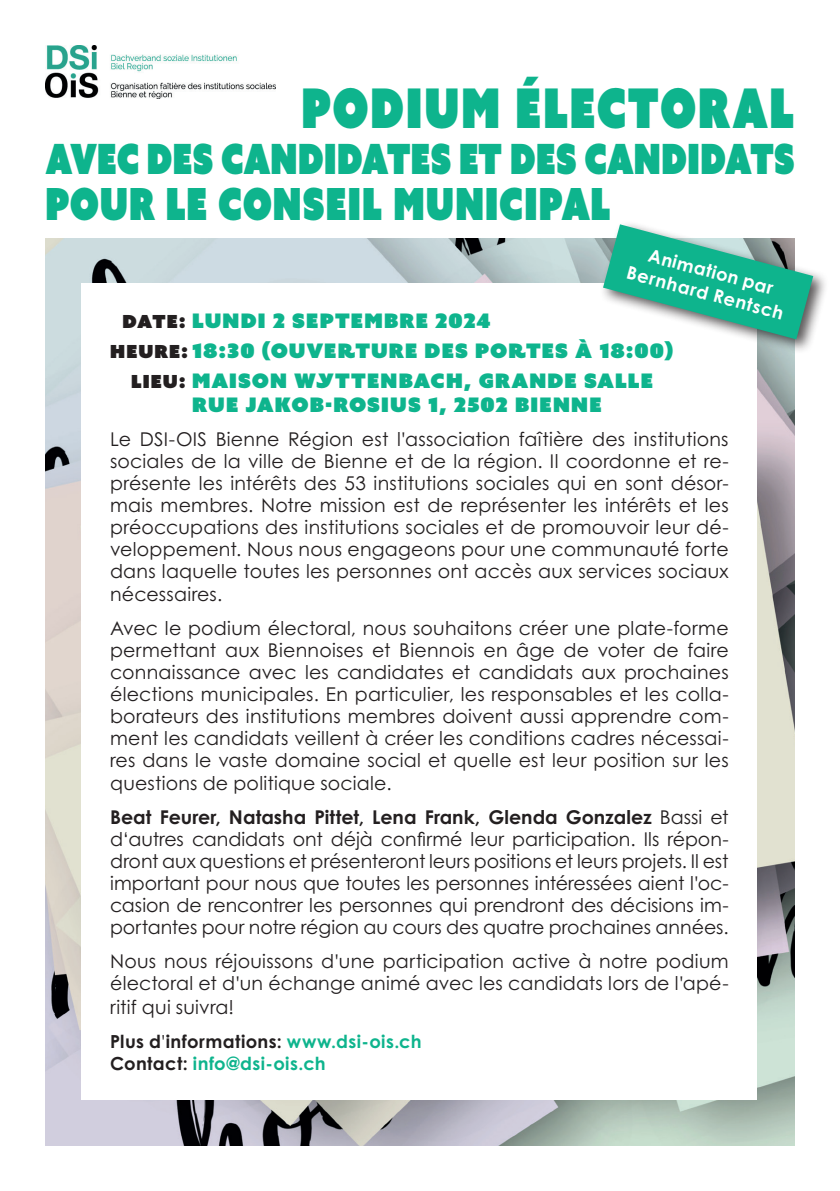
<style>
.page{position:relative;width:840px;height:1191px;background:#fff}
.page>*{position:absolute;margin:0;border:0;box-sizing:border-box;transform-origin:0 0}
.t1{font:54.6px "Azo Sans Uber";letter-spacing:.04em;color:#0eb48d;scale:.77 1}
.t2{font:44.2px "Azo Sans Uber";letter-spacing:.035em;color:#0eb48d;scale:.77 1}
.t3{font:41.6px "Azo Sans Uber";letter-spacing:-.005em;color:#0eb48d;scale:.77 1}
.t4{font:20px "Azo Sans Uber";letter-spacing:.05em;color:#0eb48d}
.t5{font:19px/22.2px "Century Gothic Pro";letter-spacing:.01em;color:#231f20;text-align:justify}
.t6{font:700 18px/21.6px "Century Gothic Pro";letter-spacing:.02em;color:#0eb48d}
.t7{font:700 18px/22px "Century Gothic Pro";color:#fff;text-align:center}
.s1{font-size:18px;color:#231f20}
.s2{font-family:"Yuppy SC"}
.s3{font-weight:700}
.s4{color:#231f20}
.s5{font-family:"Yuppy SC";font-weight:400;color:#231f20}
</style>
<div class="page">
<img style="left:45px;top:45px;width:230px;height:53px">
<img style="left:45px;top:238px;width:749px;height:907px">
<div style="left:82px;top:283px;width:674px;height:817px;background:#fff"></div>
<div style="left:598px;top:220px;width:230px;height:135px;background:#231f20;opacity:.75"></div>
<svg style="left:602px;top:224px;width:210px;height:115px"></svg>
<h1 class="t1" style="left:301px;top:72px;width:641px">PODIUM ÉLECTORAL</h1>
<h3 class="t3" style="left:45px;top:131px;width:973px">AVEC DES CANDIDATES ET DES CANDIDATS</h3>
<h2 class="t2" style="left:45px;top:175px;width:735px">POUR LE CONSEIL MUNICIPAL</h2>
<p class="t7" style="left:635px;top:239px;width:163px;rotate:15deg">Animation par<br>Bernhard Rentsch</p>
<p class="t4" style="left:122px;top:307px;width:369px"><span class="s1">DATE:</span> LUNDI 2 SEPTEMBRE 2024</p>
<p class="t4" style="left:110px;top:337px;width:564px"><span class="s1">HEURE:</span> 18:30 (OUVERTURE DES PORTES À 18:00)</p>
<p class="t4" style="left:131px;top:367px;width:523px"><span class="s1">LIEU:</span> MAISON WYTTENBACH, GRANDE SALLE</p>
<p class="t4" style="left:192px;top:391px;width:410px">RUE JAKOB-ROSIUS 1, 2502 BIENNE</p>
<p class="t5" style="left:110px;top:428px;width:619px">Le DSI-OIS Bienne Région est l<span class="s2">'</span>association faîtière des institutions sociales de la ville de Bienne et de la région. Il coordonne et re&shy;présente les intérêts des 53 institutions sociales qui en sont désor&shy;mais membres. Notre mission est de représenter les intérêts et les préoccupations des institutions sociales et de promouvoir leur dé&shy;veloppement. Nous nous engageons pour une communauté forte dans laquelle toutes les personnes ont accès aux services sociaux nécessaires.</p>
<p class="t5" style="left:110px;top:616px;width:619px">Avec le podium électoral, nous souhaitons créer une plate-forme permettant aux Biennoises et Biennois en âge de voter de faire connaissance avec les candidates et candidats aux prochaines élections municipales. En particulier, les responsables et les colla&shy;borateurs des institutions membres doivent aussi apprendre com&shy;ment les candidats veillent à créer les conditions cadres nécessai&shy;res dans le vaste domaine social et quelle est leur position sur les questions de politique sociale.</p>
<p class="t5" style="left:110px;top:805px;width:619px"><span class="s3">Beat Feurer, Natasha Pittet, Lena Frank, Glenda Gonzalez</span> Bassi et d‘autres candidats ont déjà confirmé leur participation. Ils répon&shy;dront aux questions et présenteront leurs positions et leurs projets. Il est important pour nous que toutes les personnes intéressées aient l<span class="s2">'</span>oc&shy;casion de rencontrer les personnes qui prendront des décisions im&shy;portantes pour notre région au cours des quatre prochaines années.</p>
<p class="t5" style="left:110px;top:950px;width:619px">Nous nous réjouissons d<span class="s2">'</span>une participation active à notre podium électoral et d<span class="s2">'</span>un échange animé avec les candidats lors de l<span class="s2">'</span>apé-</p>
<p class="t5" style="left:110px;top:996px;width:126px">ritif qui suivra!</p>
<p class="t6" style="left:110px;top:1030px;width:313px"><span class="s4">Plus d</span><span class="s5">'</span><span class="s4">informations:</span> www.dsi-ois.ch<br><span class="s4">Contact:</span> info@dsi-ois.ch</p>
</div>
